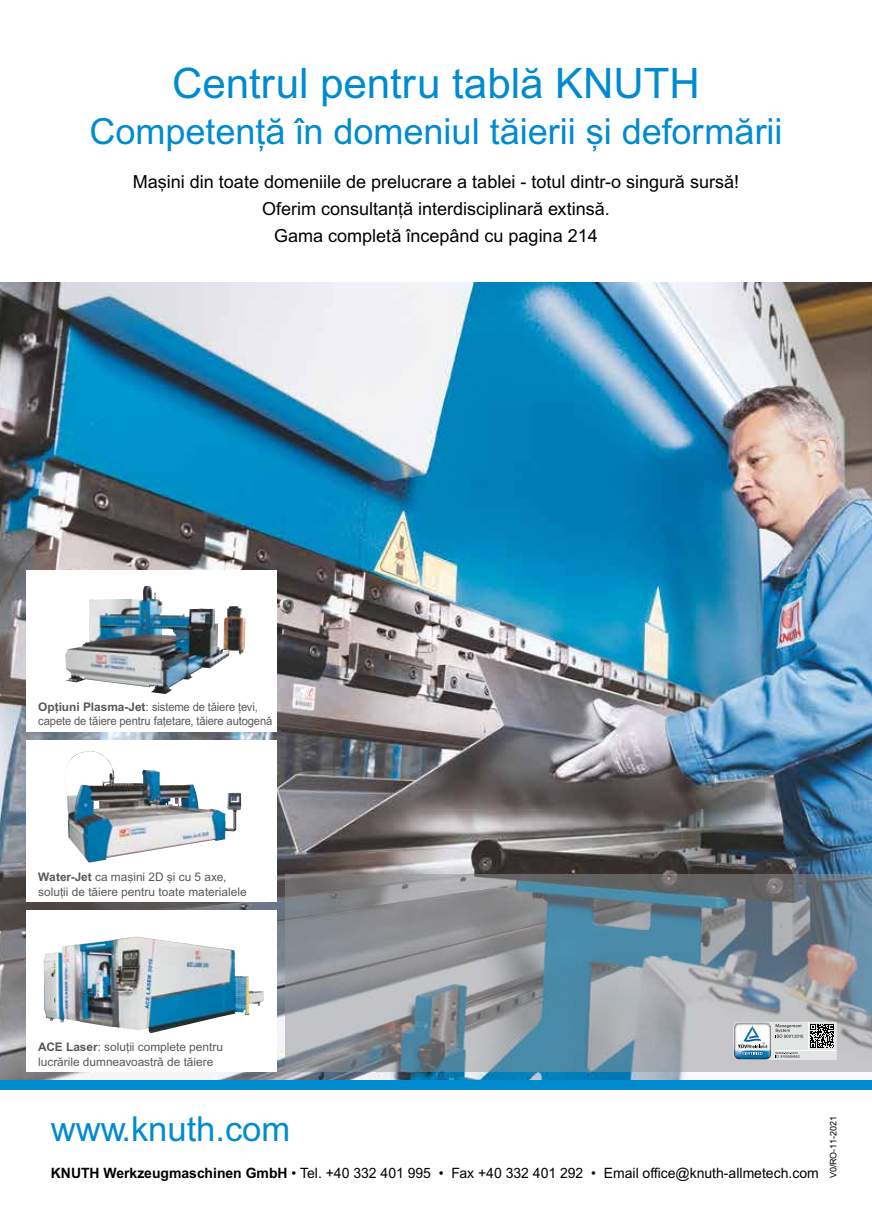
<style>
.page{position:relative;width:872px;height:1221px;background:#fff}
.page>*{position:absolute;margin:0;border:0;box-sizing:border-box;transform-origin:0 0}
.t1{font:42px "Arial MT Pro";color:#008bd0}
.t2{font:36px "Arial MT Pro";color:#008bd0}
.t3{font:34.5px "Arial MT Pro";color:#008bd0}
.t4{font:18px/27px "Arial MT Pro";color:#000;text-align:center}
.t5{font:14.25px "Arial MT Pro";color:#000}
.t6{font:11.85px/14.2px "Arial MT Pro";color:#58585a}
.t7{font:9px "Arial MT Pro";color:#000}
.s1{font-weight:700}
</style>
<div class="page">
<img style="left:0;top:282px;width:872px;height:798px">
<div style="left:26px;top:910px;width:250px;height:161px;background:#fff"></div>
<div style="left:26px;top:740px;width:250px;height:161px;background:#fff"></div>
<div style="left:26px;top:570px;width:250px;height:161px;background:#fff"></div>
<img style="left:65px;top:585px;width:178px;height:109px">
<img style="left:65px;top:752px;width:176px;height:110px">
<img style="left:44px;top:936px;width:205px;height:97px">
<div style="left:0;top:1080px;width:872px;height:10px;background:#008bd0"></div>
<svg style="left:285px;top:874px;width:587px;height:197px;background:#87949e"></svg>
<svg style="left:733px;top:1021px;width:103px;height:38px"></svg>
<h1 class="t1" style="left:172px;top:60px;width:529px">Centrul pentru tablă KNUTH</h1>
<h2 class="t2" style="left:89px;top:111px;width:695px">Competență în domeniul tăierii și deformării</h2>
<h3 class="t4" style="left:133px;top:169px;width:608px">Mașini din toate domeniile de prelucrare a tablei - totul dintr-o singură sursă!<br>Oferim consultanță interdisciplinară extinsă.<br>Gama completă începând cu pagina 214</h3>
<p class="t6" style="left:38px;top:700px;width:235px"><span class="s1">Opțiuni Plasma-Jet</span>: sisteme de tăiere țevi, capete de tăiere pentru fațetare, tăiere autogenă</p>
<p class="t6" style="left:38px;top:870px;width:210px"><span class="s1">Water-Jet</span> ca mașini 2D și cu 5 axe, soluții de tăiere pentru toate materialele</p>
<p class="t6" style="left:38px;top:1040px;width:186px"><span class="s1">ACE Laser</span>: soluții complete pentru lucrările dumneavoastră de tăiere</p>
<h3 class="t3" style="left:51px;top:1108px;width:241px">www.knuth.com</h3>
<p class="t5" style="left:51px;top:1165px;width:769px"><span class="s1">KNUTH Werkzeugmaschinen GmbH</span> • Tel. +40 332 401 995 • Fax +40 332 401 292 • Email office@knuth-allmetech.com</p>
<p class="t7" style="left:828px;top:1178px;width:64px;rotate:-90deg">V0/RO-11-2021</p>
</div>
